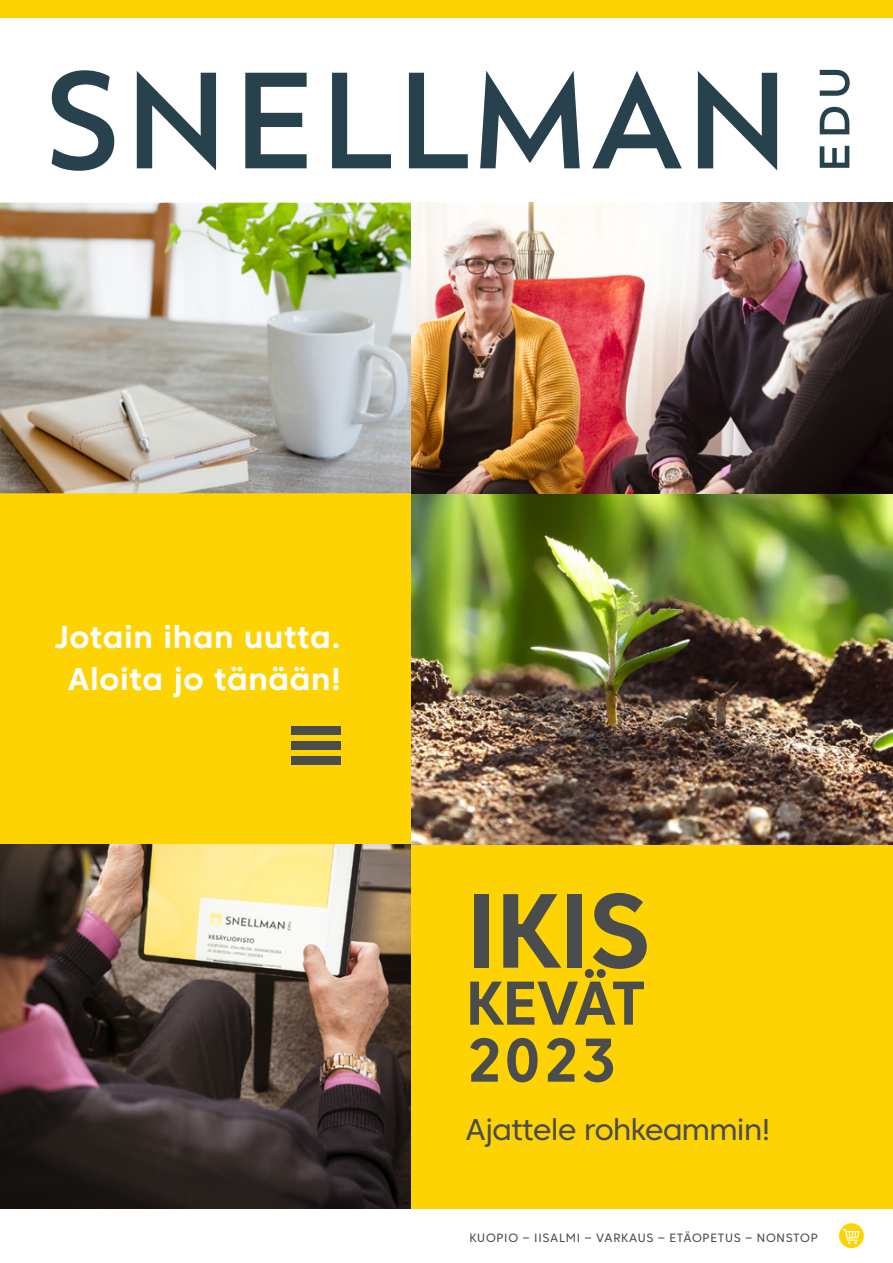
<style>
.page{position:relative;width:893px;height:1263px;background:#fff}
.page>*{position:absolute;margin:0;border:0;box-sizing:border-box;transform-origin:0 0}
.t1{font:700 105px "Core Sans C 65";color:#4b4c4d}
.t2{font:700 61.5px "Core Sans C 65";letter-spacing:-.02em;color:#4b4c4d}
.t3{font:700 31.5px/42px "Core Sans C 65";letter-spacing:.02em;color:#fff;text-align:center}
.t4{font:30px "Core Sans C 45";letter-spacing:-.02em;color:#4b4c4d}
.välitosake{font:12px "Core Sans C 45";letter-spacing:.06em;color:#4b4c4d}
</style>
<div class="page">
<div style="left:0;top:493px;width:411px;height:351px;background:#fed304"></div>
<img style="left:0;top:844px;width:411px;height:365px">
<div style="left:411px;top:844px;width:482px;height:365px;background:#fed304"></div>
<div style="left:291px;top:726px;width:50px;height:9px;background:#4b4c4d"></div>
<div style="left:291px;top:741px;width:50px;height:9px;background:#4b4c4d"></div>
<div style="left:291px;top:756px;width:50px;height:9px;background:#4b4c4d"></div>
<svg style="left:480px;top:71px;width:100px;height:97px"></svg>
<svg style="left:137px;top:71px;width:79px;height:99px"></svg>
<svg style="left:245px;top:73px;width:62px;height:95px"></svg>
<svg style="left:51px;top:70px;width:64px;height:101px"></svg>
<svg style="left:592px;top:71px;width:90px;height:97px"></svg>
<svg style="left:332px;top:73px;width:59px;height:95px"></svg>
<svg style="left:409px;top:73px;width:59px;height:95px"></svg>
<svg style="left:698px;top:71px;width:79px;height:99px"></svg>
<svg style="left:820px;top:146px;width:29px;height:22px"></svg>
<svg style="left:820px;top:107px;width:29px;height:27px"></svg>
<svg style="left:820px;top:70px;width:30px;height:26px"></svg>
<div style="left:0;top:0;width:893px;height:17px;background:#fed304"></div>
<div style="left:839px;top:1223px;width:25px;height:25px;background:#fed304;border-radius:50%"></div>
<svg style="left:842px;top:1229px;width:17px;height:15px"></svg>
<img style="left:411px;top:493px;width:482px;height:351px">
<img style="left:0;top:203px;width:893px;height:290px">
<p class="t3" style="left:54px;top:616px;width:288px">Jotain ihan uutta.<br>Aloita jo tänään!</p>
<p class="t1" style="left:466px;top:865px;width:187px">IKIS</p>
<p class="t2" style="left:466px;top:965px;width:182px">KEVÄT</p>
<p class="t2" style="left:466px;top:1022px;width:154px">2023</p>
<p class="t4" style="left:466px;top:1111px;width:307px">Ajattele rohkeammin!</p>
<p class="välitosake" style="left:469px;top:1231px;width:350px">KUOPIO – IISALMI – VARKAUS – ETÄOPETUS – NONSTOP</p>
</div>
